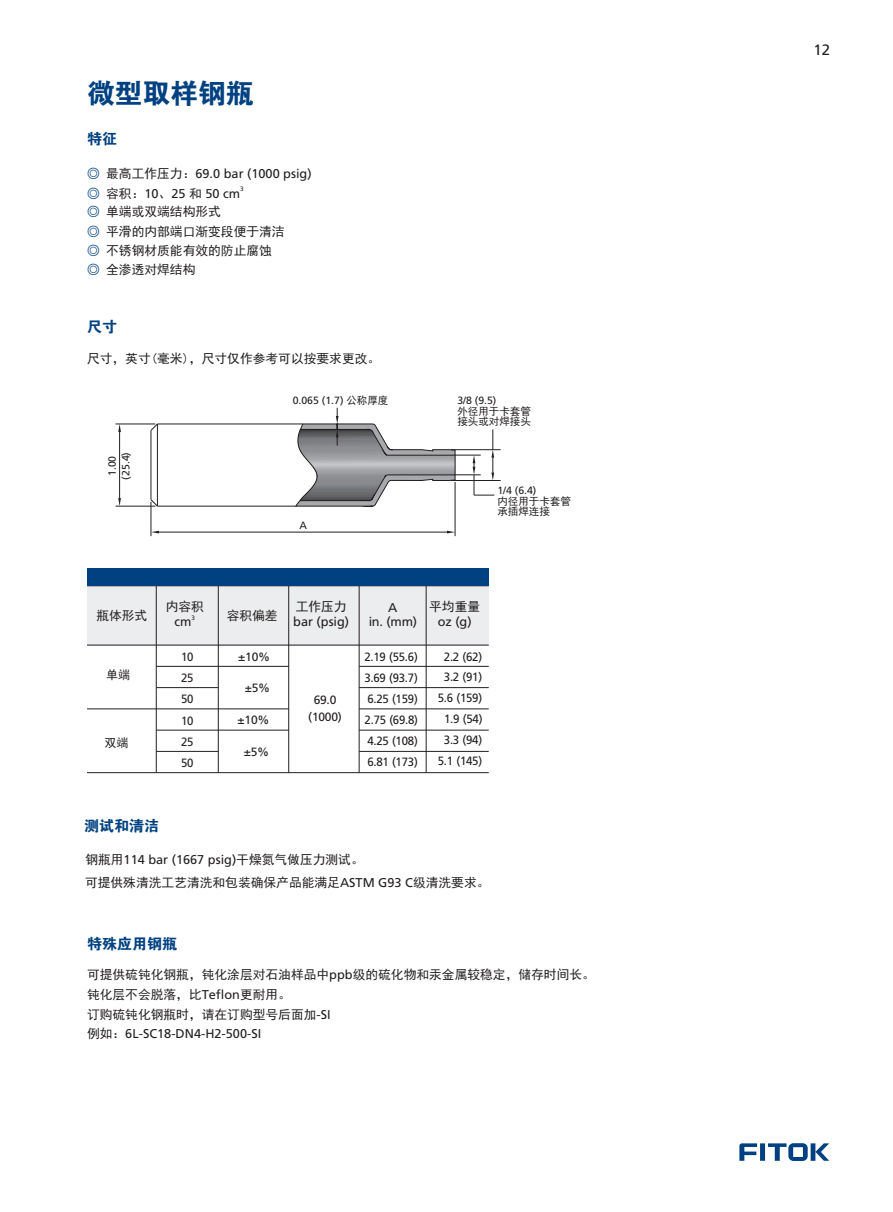
<style>
.page{position:relative;width:893px;height:1212px;background:#fff}
.page>*{position:absolute;margin:0;border:0;box-sizing:border-box;transform-origin:0 0}
.t1{font:27.75px "FZDHTJW GB1 0";color:#014181}
.t2{font:15px "FZDHTJW GB1 0";color:#014181}
.t3{font:15px "Frutiger CE";color:#231f20}
.t4{font:12.75px/19.2px "Sim Hei";color:#231f20}
.t5{font:12.75px/14.7px "Frutiger CE";color:#231f20;text-align:center}
.t6{font:12px/21.1px "Frutiger CE";letter-spacing:-.02em;color:#231f20;text-align:justify;scale:.95 1}
.t7{font:12px/20.9px "Frutiger CE";letter-spacing:-.02em;color:#231f20;text-align:center;scale:.96 1}
.t8{font:12px/16.6px "Frutiger CE";letter-spacing:-.02em;color:#231f20;text-align:center}
.t9{font:12px "Sim Hei";color:#231f20}
.t10{font:10.5px/13.8px "Frutiger CE";color:#231f20;text-align:center}
.t11{font:10.5px/10.5px "Sim Hei";color:#231f20}
.t12{font:6.3px "Frutiger CE";color:#231f20}
.s1{font-family:"Sim Hei";color:#014181}
.s2{font-family:"Sim Hei"}
.s3{color:#014181}
.s4{font-family:"Frutiger CE"}
</style>
<div class="page">
<svg style="left:739px;top:1143px;width:90px;height:18px"></svg>
<div style="left:88px;top:586px;width:401px;height:59px;background:#ecedee"></div>
<hr style="left:87px;top:645px;width:402px;height:1px;background:#231f20">
<hr style="left:156px;top:666px;width:133px;height:1px;background:#231f20">
<hr style="left:156px;top:687px;width:62px;height:1px;background:#231f20">
<hr style="left:87px;top:708px;width:202px;height:1px;background:#231f20">
<hr style="left:156px;top:730px;width:133px;height:1px;background:#231f20">
<hr style="left:156px;top:751px;width:62px;height:1px;background:#231f20">
<hr style="left:87px;top:772px;width:402px;height:1px;background:#231f20">
<hr style="left:156px;top:586px;width:1px;height:187px;background:#231f20">
<hr style="left:218px;top:586px;width:1px;height:187px;background:#231f20">
<hr style="left:288px;top:586px;width:1px;height:187px;background:#231f20">
<hr style="left:359px;top:586px;width:1px;height:187px;background:#231f20">
<hr style="left:426px;top:586px;width:1px;height:187px;background:#231f20">
<hr style="left:359px;top:666px;width:130px;height:1px;background:#231f20">
<hr style="left:359px;top:687px;width:130px;height:1px;background:#231f20">
<hr style="left:359px;top:708px;width:130px;height:1px;background:#231f20">
<hr style="left:359px;top:730px;width:130px;height:1px;background:#231f20">
<hr style="left:359px;top:751px;width:130px;height:1px;background:#231f20">
<div style="left:87px;top:569px;width:402px;height:17px;background:#014181"></div>
<svg style="left:118px;top:425px;width:3px;height:7px"></svg>
<svg style="left:118px;top:498px;width:3px;height:8px"></svg>
<svg style="left:152px;top:531px;width:7px;height:2px"></svg>
<svg style="left:447px;top:531px;width:8px;height:2px"></svg>
<hr style="left:159px;top:532px;width:289px;height:1px;background:#231f20">
<hr style="left:455px;top:482px;width:1px;height:54px;background:#231f20">
<hr style="left:151px;top:502px;width:1px;height:34px;background:#231f20">
<hr style="left:451px;top:480px;width:50px;height:1px;background:#231f20">
<hr style="left:451px;top:449px;width:50px;height:1px;background:#231f20">
<hr style="left:119px;top:432px;width:1px;height:66px;background:#231f20">
<hr style="left:116px;top:506px;width:39px;height:1px;background:#231f20">
<hr style="left:116px;top:424px;width:39px;height:1px;background:#231f20">
<hr style="left:151px;top:430px;width:1px;height:70px;background:#231f20">
<hr style="left:157px;top:424px;width:1px;height:82px;background:#231f20">
<svg style="left:150px;top:499px;width:8px;height:8px"></svg>
<svg style="left:150px;top:423px;width:8px;height:8px"></svg>
<hr style="left:157px;top:424px;width:146px;height:1px;background:#231f20">
<hr style="left:157px;top:506px;width:138px;height:1px;background:#231f20">
<svg style="left:295px;top:408px;width:199px;height:98px"></svg>
<h1 class="t1" style="left:87px;top:79px;width:168px">微型取样钢瓶</h1>
<p class="t2" style="left:87px;top:130px;width:31px">特征</p>
<p class="t5" style="left:87px;top:167px;width:226px"><span class="s1">◎</span> <span class="s2">最高工作压力：</span>69.0 bar 1000 psig)</p>
<p class="t5" style="left:247px;top:167px;width:6px">(</p>
<p class="t5" style="left:87px;top:187px;width:155px"><span class="s1">◎</span> <span class="s2">容积：</span>10<span class="s2">、</span>25 <span class="s2">和</span> 50 cm</p>
<p class="t12" style="left:240px;top:187px;width:5px">3</p>
<p class="t4" style="left:87px;top:202px;width:199px"><span class="s3">◎</span> 单端或双端结构形式<br><span class="s3">◎</span> 平滑的内部端口渐变段便于清洁<span class="s3">◎</span> 不锈钢材质能有效的防止腐蚀<span class="s3">◎</span> 全渗透对焊结构</p>
<p class="t2" style="left:87px;top:318px;width:31px">尺寸</p>
<p class="t4" style="left:87px;top:348px;width:295px">尺寸，英寸毫米，尺寸仅作参考可以按要求更改。</p>
<p class="t4" style="left:151px;top:348px;width:8px">(</p>
<p class="t4" style="left:183px;top:348px;width:8px">)</p>
<p class="t10" style="left:106px;top:480px;width:29px;rotate:-90deg">1.00 (25.4)</p>
<p class="t10" style="left:293px;top:394px;width:97px">0.065 (1.7) <span class="s2">公称厚度</span></p>
<p class="t10" style="left:300px;top:519px;width:9px">A</p>
<p class="t10" style="left:457px;top:394px;width:41px">3/8 (9.5)</p>
<p class="t11" style="left:457px;top:406px;width:75px">外径用于卡套管接头或对焊接头</p>
<p class="t10" style="left:497px;top:484px;width:41px">1/4 (6.4)</p>
<p class="t11" style="left:497px;top:496px;width:75px">内径用于卡套管承插焊连接</p>
<p class="t4" style="left:96px;top:606px;width:52px">瓶体形式</p>
<p class="t9" style="left:106px;top:669px;width:25px">单端</p>
<p class="t9" style="left:104px;top:737px;width:25px">双端</p>
<p class="t4" style="left:166px;top:597px;width:40px">内容积</p>
<p class="t12" style="left:192px;top:615px;width:5px">3</p>
<p class="t5" style="left:175px;top:615px;width:18px">cm</p>
<p class="t4" style="left:227px;top:605px;width:52px">容积偏差</p>
<p class="t6" style="left:181px;top:647px;width:15px">10<br>25<br>50<br>10<br>25<br>50</p>
<p class="t8" style="left:238px;top:649px;width:33px">±10%</p>
<p class="t8" style="left:245px;top:680px;width:27px">±5%</p>
<p class="t8" style="left:238px;top:712px;width:33px">±10%</p>
<p class="t8" style="left:244px;top:744px;width:27px">±5%</p>
<p class="t4" style="left:296px;top:597px;width:52px">工作压力</p>
<p class="t5" style="left:293px;top:616px;width:57px">bar (psig)</p>
<p class="t8" style="left:308px;top:693px;width:35px">69.0 (1000)</p>
<p class="t5" style="left:369px;top:601px;width:50px">A<br>in. (mm)</p>
<p class="t6" style="left:364px;top:647px;width:58px">2.19 (55.6)<br>3.69 (93.7)<br>6.25 (159)<br>2.75 (69.8)<br>4.25 (108)<br>6.81 (173)</p>
<p class="t4" style="left:429px;top:597px;width:52px">平均重量</p>
<p class="t5" style="left:438px;top:615px;width:35px">oz (g)</p>
<p class="t7" style="left:438px;top:647px;width:48px">2.2 (62)<br>3.2 (91)<br>5.6 (159)<br>1.9 (54)<br>3.3 (94)<br>5.1 (145)</p>
<p class="t2" style="left:84px;top:817px;width:76px">测试和清洁</p>
<p class="t5" style="left:85px;top:853px;width:280px"><span class="s2">钢瓶用</span>114 bar 1667 psig)<span class="s2">干燥氮气做压力测试。</span></p>
<p class="t5" style="left:172px;top:853px;width:6px">(</p>
<p class="t4" style="left:85px;top:872px;width:406px">可提供殊清洗工艺清洗和包装确保产品能满足<span class="s4">ASTM G93 C</span>级清洗要求。</p>
<p class="t2" style="left:87px;top:935px;width:91px">特殊应用钢瓶</p>
<p class="t4" style="left:87px;top:964px;width:509px;line-height:20px">可提供硫钝化钢瓶，钝化涂层对石油样品中<span class="s4">ppb</span>级的硫化物和汞金属较稳定，储存时间长。钝化层不会脱落，比<span class="s4">Teflon</span>更耐用。<br>订购硫钝化钢瓶时，请在订购型号后面加<span class="s4">-SI</span></p>
<p class="t5" style="left:87px;top:1028px;width:176px"><span class="s2">例如：</span>6L-SC18-DN4-H2-500-SI</p>
<p class="t3" style="left:813px;top:44px;width:18px">12</p>
</div>
